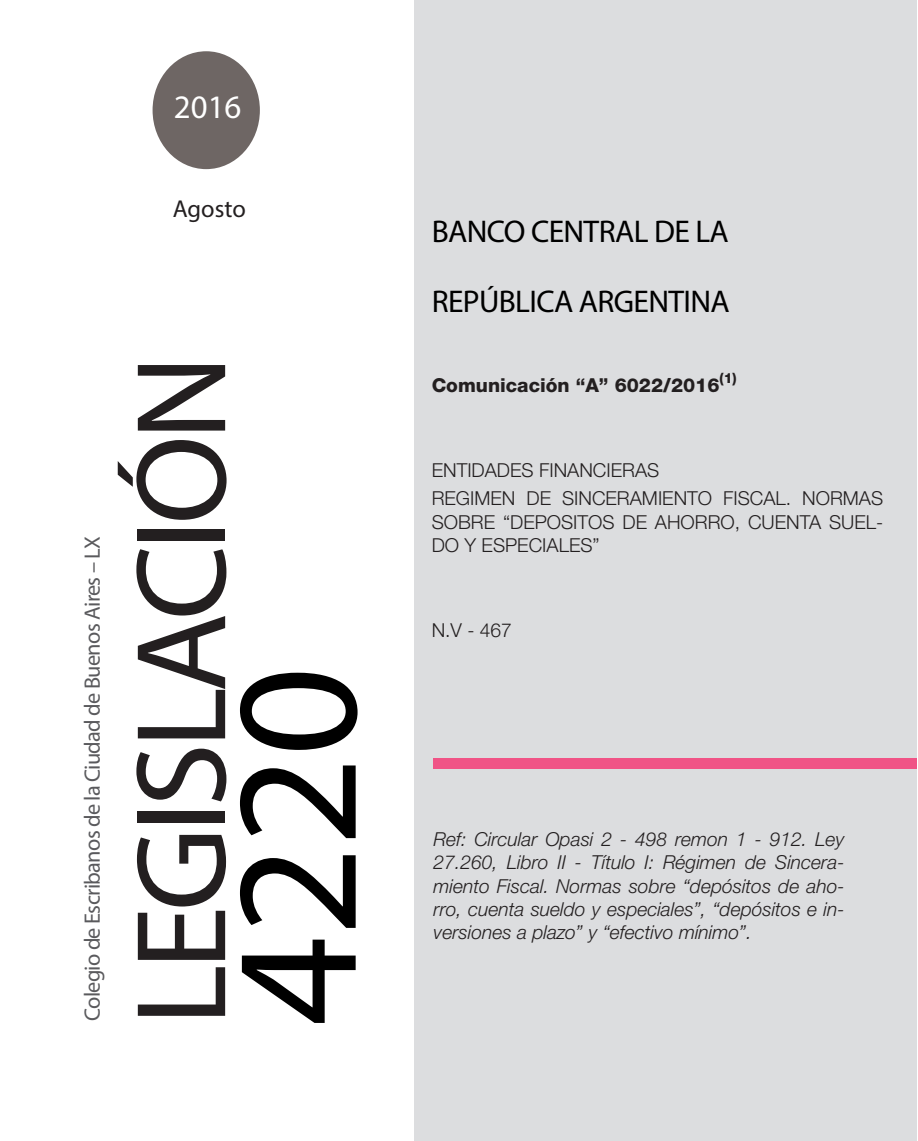
<style>
.page{position:relative;width:918px;height:1141px;background:#fff}
.page>*{position:absolute;margin:0;border:0;box-sizing:border-box;transform-origin:0 0}
.Num_tapa{font:175px "Myriad Pro";color:#000}
.CIRCU_tapa{font:129.5px "Myriad Pro";letter-spacing:-.04em;color:#231f20}
.Año_tapa{font:32.9px "Myriad Pro";color:#fff}
.Titulo{font:31.5px "Myriad Pro";letter-spacing:-.02em;color:#000}
.t1{font:24.5px "Myriad Pro";color:#231f20}
.t2{font:22.4px "Myriad Pro";letter-spacing:-.03em;color:#5a5a5d}
.Texto{font:italic 300 19.25px/23.4px "Helvetica Neue";color:#231f20;text-align:justify}
.Texto-2{font:300 19.25px/23.4px "Helvetica Neue";color:#231f20;text-align:justify}
.Texto-3{font:800 19.25px "Helvetica Neue";color:#231f20}
.Texto-4{font:800 14px "Helvetica Neue";color:#231f20}
</style>
<div class="page">
<div style="left:414px;top:1px;width:503px;height:1140px;background:#dcdddf"></div>
<div style="left:153px;top:51px;width:107px;height:118px;background:#6e6664;border-radius:50%"></div>
<div style="left:433px;top:758px;width:484px;height:11px;background:#f05386"></div>
<p class="Año_tapa" style="left:174px;top:87px;width:69px">2016</p>
<p class="t1" style="left:173px;top:193px;width:74px">Agosto</p>
<p class="t2" style="left:78px;top:1021px;width:486px;rotate:-90deg">Colegio de Escribanos de la Ciudad de Buenos Aires – LX</p>
<p class="CIRCU_tapa" style="left:102px;top:1026px;width:672px;rotate:-90deg">LEGISLACIÓN</p>
<p class="Num_tapa" style="left:189px;top:1025px;width:361px;rotate:-90deg">4220</p>
<p class="Titulo" style="left:432px;top:212px;width:299px">BANCO CENTRAL DE LA</p>
<p class="Titulo" style="left:432px;top:282px;width:300px">REPÚBLICA ARGENTINA</p>
<p class="Texto-3" style="left:432px;top:373px;width:289px">Comunicación “A” 6022/2016</p>
<p class="Texto-4" style="left:719px;top:370px;width:19px">(1)</p>
<p class="Texto-2" style="left:432px;top:458px;width:229px">ENTIDADES FINANCIERAS</p>
<p class="Texto-2" style="left:432px;top:486px;width:453px">REGIMEN DE SINCERAMIENTO FISCAL. NORMAS SOBRE “DEPOSITOS DE AHORRO, CUENTA SUEL-DO Y ESPECIALES”</p>
<p class="Texto-2" style="left:432px;top:618px;width:82px">N.V - 467</p>
<p class="Texto" style="left:433px;top:827px;width:412px">Ref: Circular Opasi 2 - 498 remon 1 - 912. Ley 27.260, Libro II - Título I: Régimen de Sincera&shy;miento Fiscal. Normas sobre “depósitos de aho&shy;rro, cuenta sueldo y especiales”, “depósitos e in&shy;versiones a plazo” y “efectivo mínimo”.</p>
</div>
